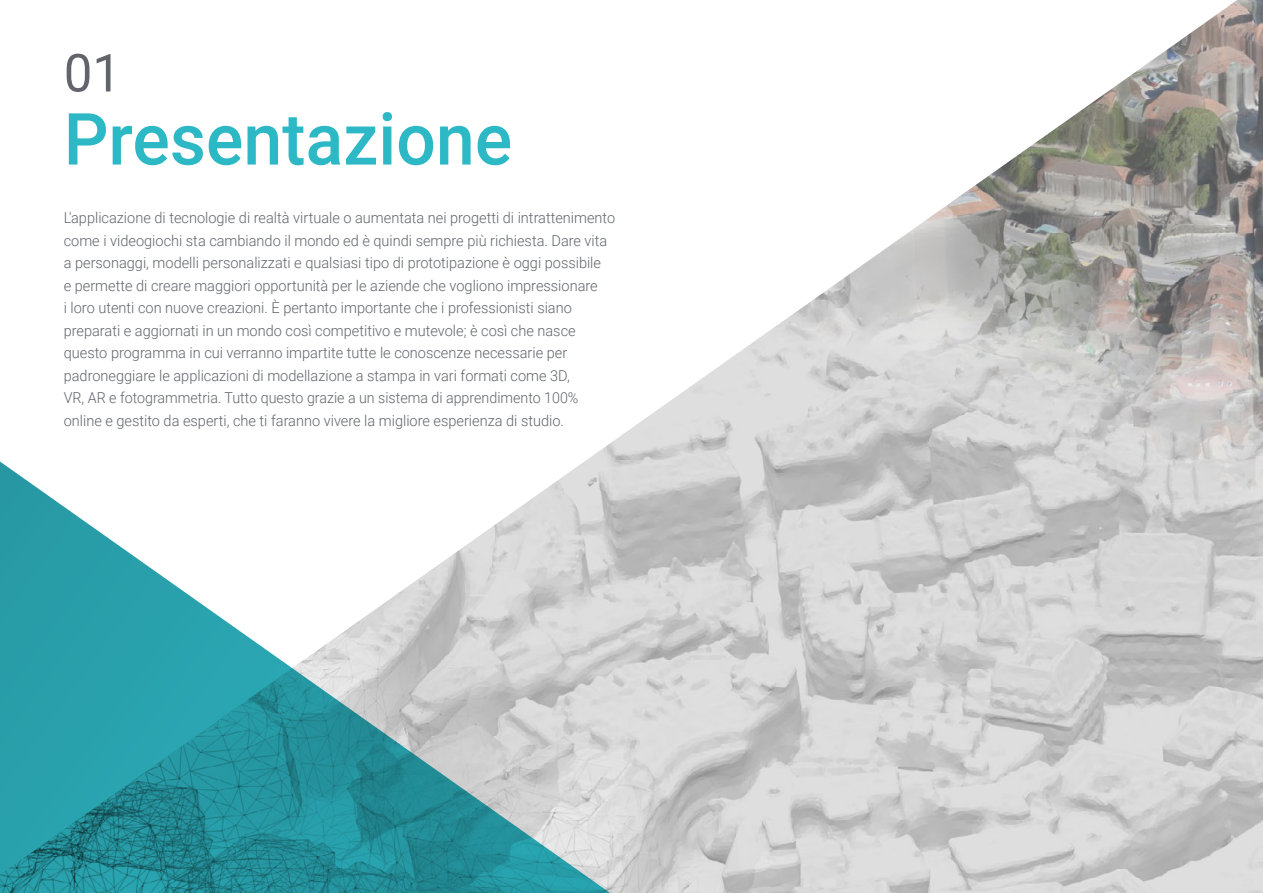
<style>
.page{position:relative;width:1263px;height:893px;background:#fff}
.page>*{position:absolute;margin:0;border:0;box-sizing:border-box;transform-origin:0 0}
.t1{font:500 72px "Roboto";color:#2db8c5}
.t2{font:52.5px "Roboto";color:#61646a}
.t3{font:300 15px/22.5px "Roboto";color:#61646a}
</style>
<div class="page">
<img style="left:607px;top:0;width:656px;height:893px">
<svg style="left:0;top:446px;width:640px;height:447px"></svg>
<h2 class="t2" style="left:64px;top:36px;width:59px">01</h2>
<h1 class="t1" style="left:64px;top:89px;width:450px">Presentazione</h1>
<p class="t3" style="left:64px;top:206px;width:553px">L'applicazione di tecnologie di realtà virtuale o aumentata nei progetti di intrattenimento come i videogiochi sta cambiando il mondo ed è quindi sempre più richiesta. Dare vita a personaggi, modelli personalizzati e qualsiasi tipo di prototipazione è oggi possibile<br>e permette di creare maggiori opportunità per le aziende che vogliono impressionare<br>i loro utenti con nuove creazioni. È pertanto importante che i professionisti siano preparati e aggiornati in un mondo così competitivo e mutevole; è così che nasce questo programma in cui verranno impartite tutte le conoscenze necessarie per padroneggiare le applicazioni di modellazione a stampa in vari formati come 3D,<br>VR, AR e fotogrammetria. Tutto questo grazie a un sistema di apprendimento 100% online e gestito da esperti, che ti faranno vivere la migliore esperienza di studio.</p>
</div>
